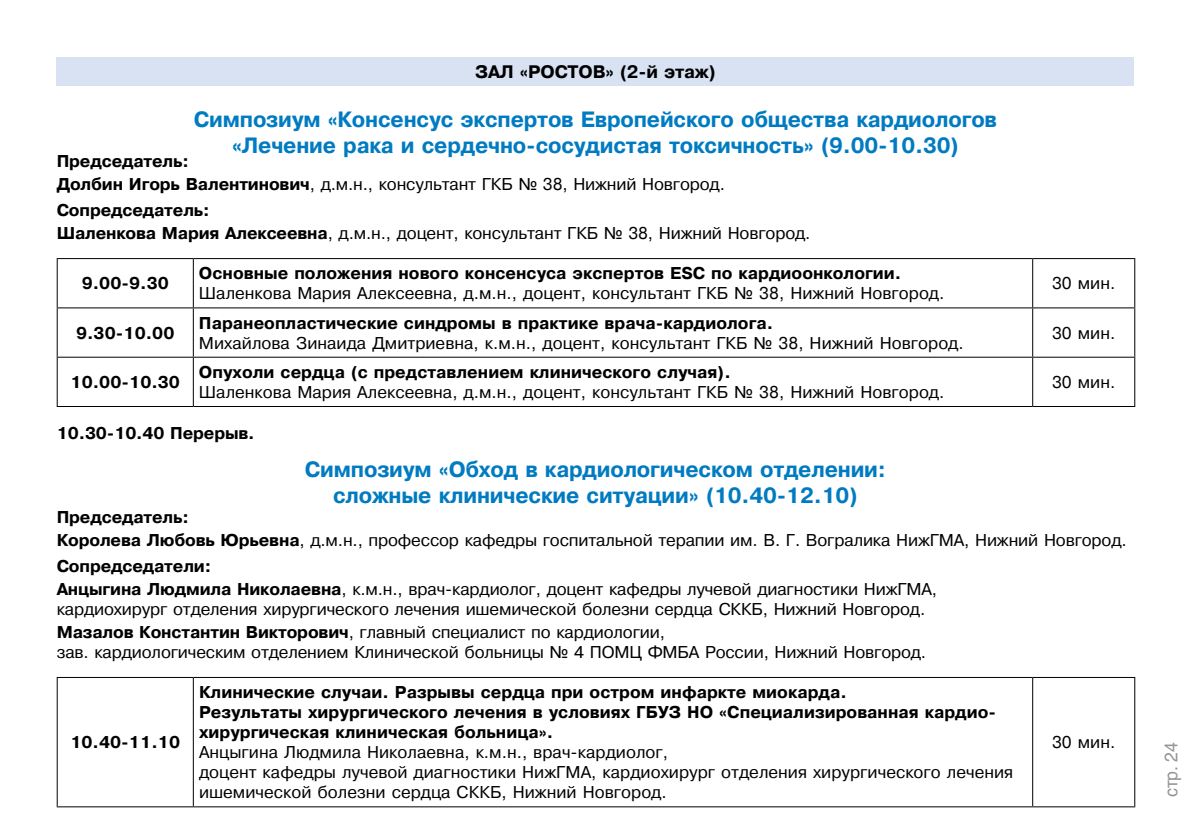
<style>
.page{position:relative;width:1191px;height:840px;background:#fff}
.page>*{position:absolute;margin:0;border:0;box-sizing:border-box;transform-origin:0 0}
.t1{font:22px/26.4px "Pragmatica Bold Cyrillic";letter-spacing:-.01em;color:#007bc1;text-align:center}
.t2{font:18px "Pragmatica Bold Cyrillic";letter-spacing:-.01em;color:#000}
.t3{font:18px "Helios";color:#939598}
.t4{font:17px/20px "Pragmatica Cyrillic";letter-spacing:-.01em;color:#000}
.t5{font:17px/20px "Pragmatica Bold Cyrillic";color:#000}
.s1{font-family:"Pragmatica Bold Cyrillic"}
</style>
<div class="page">
<div style="left:57px;top:57px;width:1077px;height:29px;background:#d8e2f3"></div>
<hr style="left:57px;top:258px;width:136px;height:1px;background:#000">
<hr style="left:193px;top:258px;width:839px;height:1px;background:#000">
<hr style="left:1032px;top:258px;width:103px;height:1px;background:#000">
<hr style="left:57px;top:307px;width:136px;height:1px;background:#000">
<hr style="left:193px;top:307px;width:839px;height:1px;background:#000">
<hr style="left:1032px;top:307px;width:103px;height:1px;background:#000">
<hr style="left:57px;top:356px;width:136px;height:1px;background:#000">
<hr style="left:193px;top:356px;width:839px;height:1px;background:#000">
<hr style="left:1032px;top:356px;width:103px;height:1px;background:#000">
<hr style="left:57px;top:406px;width:136px;height:1px;background:#000">
<hr style="left:193px;top:406px;width:839px;height:1px;background:#000">
<hr style="left:1032px;top:406px;width:103px;height:1px;background:#000">
<hr style="left:57px;top:259px;width:1px;height:48px;background:#000">
<hr style="left:57px;top:308px;width:1px;height:48px;background:#000">
<hr style="left:57px;top:357px;width:1px;height:49px;background:#000">
<hr style="left:193px;top:259px;width:1px;height:48px;background:#000">
<hr style="left:1032px;top:259px;width:1px;height:48px;background:#000">
<hr style="left:1134px;top:259px;width:1px;height:48px;background:#000">
<hr style="left:193px;top:308px;width:1px;height:48px;background:#000">
<hr style="left:1032px;top:308px;width:1px;height:48px;background:#000">
<hr style="left:1134px;top:308px;width:1px;height:48px;background:#000">
<hr style="left:193px;top:357px;width:1px;height:49px;background:#000">
<hr style="left:1032px;top:357px;width:1px;height:49px;background:#000">
<hr style="left:1134px;top:357px;width:1px;height:49px;background:#000">
<hr style="left:57px;top:676px;width:136px;height:1px;background:#000">
<hr style="left:193px;top:676px;width:839px;height:1px;background:#000">
<hr style="left:1032px;top:676px;width:103px;height:1px;background:#000">
<hr style="left:57px;top:805px;width:136px;height:1px;background:#000">
<hr style="left:193px;top:805px;width:839px;height:1px;background:#000">
<hr style="left:1032px;top:805px;width:103px;height:1px;background:#000">
<hr style="left:57px;top:677px;width:1px;height:128px;background:#000">
<hr style="left:193px;top:677px;width:1px;height:128px;background:#000">
<hr style="left:1032px;top:677px;width:1px;height:128px;background:#000">
<hr style="left:1134px;top:677px;width:1px;height:128px;background:#000">
<p class="t2" style="left:475px;top:62px;width:242px">Зал «РОСТОВ» (2-й этаж)</p>
<p class="t1" style="left:194px;top:106px;width:804px">Симпозиум «Консенсус экспертов Европейского общества кардиологов «Лечение рака и сердечно-сосудистая токсичность» (9.00-10.30)</p>
<p class="t5" style="left:57px;top:152px;width:134px">Председатель:</p>
<p class="t4" style="left:57px;top:175px;width:670px"><span class="s1">Долбин Игорь Валентинович</span>, д.м.н., консультант ГКБ № 38, Нижний Новгород.</p>
<p class="t5" style="left:57px;top:200px;width:154px">Сопредседатель:</p>
<p class="t4" style="left:57px;top:223px;width:755px"><span class="s1">Шаленкова Мария Алексеевна</span>, д.м.н., доцент, консультант ГКБ № 38, Нижний Новгород.</p>
<p class="t5" style="left:82px;top:274px;width:89px">9.00-9.30</p>
<p class="t5" style="left:199px;top:264px;width:704px">Основные положения нового консенсуса экспертов ESC по кардиоонкологии.</p>
<p class="t4" style="left:199px;top:284px;width:747px">Шаленкова Мария Алексеевна, д.м.н., доцент, консультант ГКБ № 38, Нижний Новгород.</p>
<p class="t5" style="left:76px;top:323px;width:100px">9.30-10.00</p>
<p class="t5" style="left:70px;top:372px;width:111px">10.00-10.30</p>
<p class="t5" style="left:199px;top:313px;width:576px">Паранеопластические синдромы в практике врача-кардиолога.</p>
<p class="t4" style="left:199px;top:333px;width:766px">Михайлова Зинаида Дмитриевна, к.м.н., доцент, консультант ГКБ № 38, Нижний Новгород.</p>
<p class="t5" style="left:199px;top:362px;width:533px">Опухоли сердца (с представлением клинического случая).</p>
<p class="t4" style="left:199px;top:382px;width:747px">Шаленкова Мария Алексеевна, д.м.н., доцент, консультант ГКБ № 38, Нижний Новгород.</p>
<p class="t5" style="left:57px;top:423px;width:200px">10.30-10.40 Перерыв.</p>
<p class="t1" style="left:305px;top:456px;width:582px">Симпозиум «Обход в кардиологическом отделении: сложные клинические ситуации» (10.40-12.10)</p>
<p class="t4" style="left:1052px;top:274px;width:65px">30 мин.</p>
<p class="t4" style="left:1052px;top:323px;width:65px">30 мин.</p>
<p class="t4" style="left:1052px;top:372px;width:65px">30 мин.</p>
<p class="t5" style="left:57px;top:507px;width:134px">Председатель:</p>
<p class="t4" style="left:57px;top:530px;width:1071px"><span class="s1">Королева Любовь Юрьевна</span>, д.м.н., профессор кафедры госпитальной терапии им. В. Г. Вогралика НижГМА, Нижний Новгород.</p>
<p class="t5" style="left:57px;top:556px;width:156px">Сопредседатели:</p>
<p class="t4" style="left:57px;top:579px;width:882px"><span class="s1">Анцыгина Людмила Николаевна</span>, к.м.н., врач-кардиолог, доцент кафедры лучевой диагностики НижГМА, кардиохирург отделения хирургического лечения ишемической болезни сердца СККБ, Нижний Новгород.</p>
<p class="t4" style="left:57px;top:621px;width:871px"><span class="s1">Мазалов Константин Викторович</span>, главный специалист по кардиологии,<br>зав. кардиологическим отделением Клинической больницы № 4 ПОМЦ ФМБА России, Нижний Новгород.</p>
<p class="t5" style="left:70px;top:732px;width:111px">10.40-11.10</p>
<p class="t5" style="left:199px;top:682px;width:796px">Клинические случаи. Разрывы сердца при остром инфаркте миокарда.<br>Результаты хирургического лечения в условиях ГБУЗ НО «Специализированная кардио&shy;хирургическая клиническая больница».</p>
<p class="t4" style="left:199px;top:742px;width:816px">Анцыгина Людмила Николаевна, к.м.н., врач-кардиолог,<br>доцент кафедры лучевой диагностики НижГМА, кардиохирург отделения хирургического лечения ишемической болезни сердца СККБ, Нижний Новгород.</p>
<p class="t4" style="left:1052px;top:732px;width:65px">30 мин.</p>
<p class="t3" style="left:1160px;top:797px;width:57px;rotate:-90deg">стр. 24</p>
</div>
